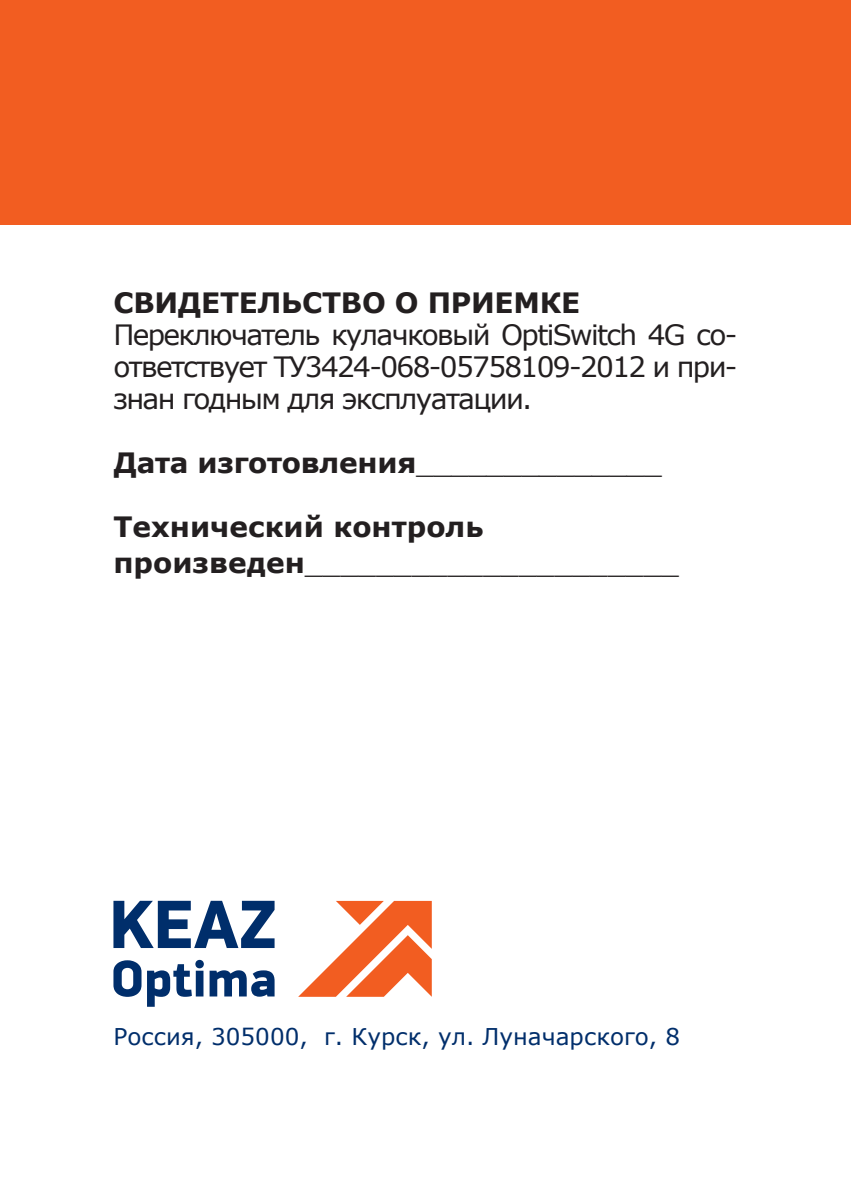
<style>
.page{position:relative;width:851px;height:1191px;background:#fff}
.page>*{position:absolute;margin:0;border:0;box-sizing:border-box;transform-origin:0 0}
.t1{font:28px/32px "Verdana";letter-spacing:-.06em;color:#231f20;text-align:justify}
.t2{font:700 28px/36px "Verdana";letter-spacing:-.01em;color:#231f20}
.t3{font:23.2px "Verdana";color:#002e6b}
.s1{font-weight:400}
</style>
<div class="page">
<div style="left:0;top:0;width:850px;height:224px;background:#f25d21"></div>
<svg style="left:299px;top:901px;width:132px;height:95px"></svg>
<svg style="left:113px;top:900px;width:161px;height:48px"></svg>
<svg style="left:113px;top:960px;width:161px;height:46px"></svg>
<p class="t2" style="left:113px;top:284px;width:468px">СВИДЕТЕЛЬСТВО О ПРИЕМКЕ</p>
<p class="t1" style="left:113px;top:319px;width:625px">Переключатель кулачковый OptiSwitch 4G со&shy;ответствует ТУ3424-068-05758109-2012 и при&shy;знан годным для эксплуатации.</p>
<p class="t2" style="left:113px;top:444px;width:550px">Дата изготовления<span class="s1">______________</span></p>
<p class="t2" style="left:113px;top:508px;width:567px">Технический контроль произведен<span class="s1">_____________________</span></p>
<p class="t3" style="left:113px;top:1020px;width:568px">Россия, 305000, г. Курск, ул. Луначарского, 8</p>
</div>
